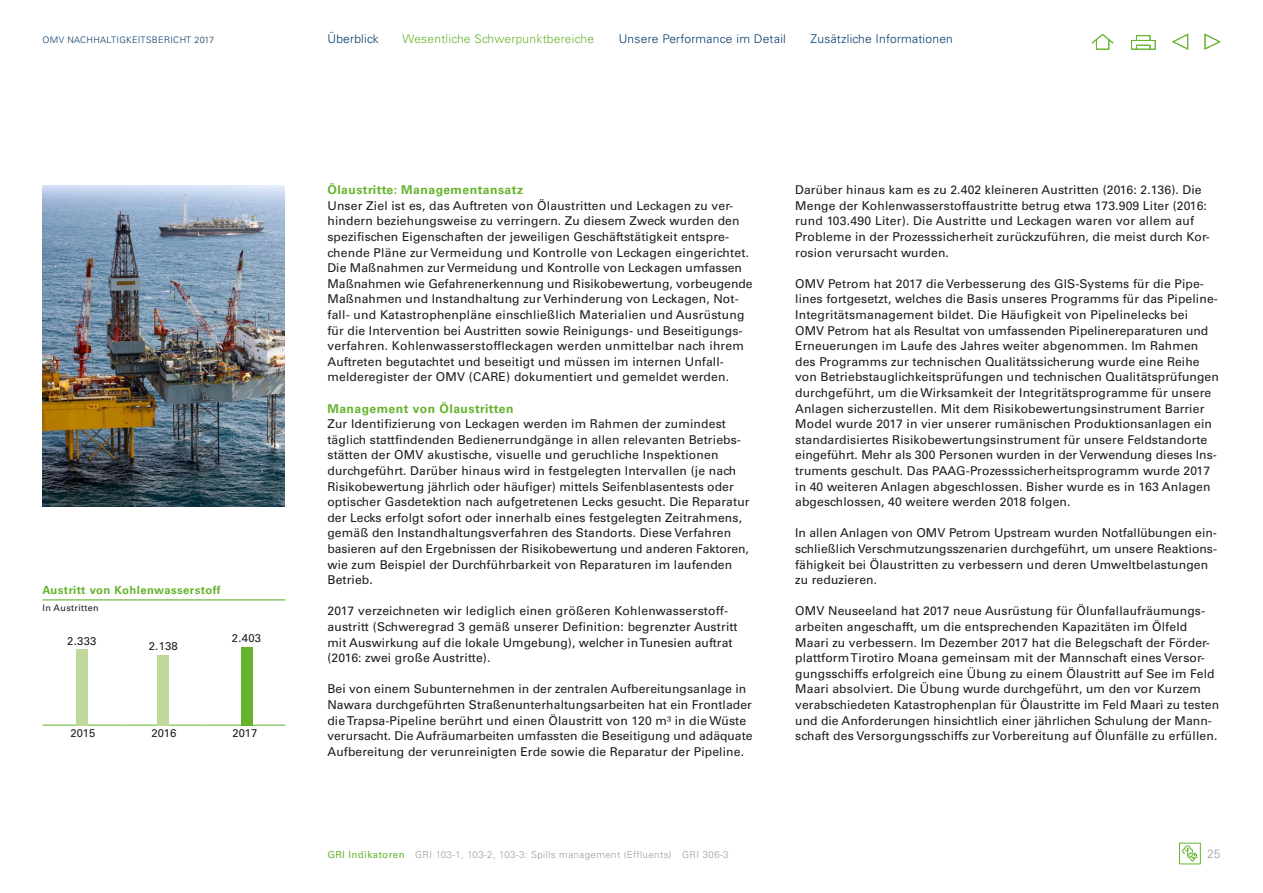
<style>
.page{position:relative;width:1263px;height:893px;background:#fff}
.page>*{position:absolute;margin:0;border:0;box-sizing:border-box;transform-origin:0 0}
.t1{font:12.15px/15.6px "Univers LT Std";letter-spacing:.01em;color:#1d1d1b}
.t2{font:700 12.15px "Univers LT Std";letter-spacing:.04em;color:#66b32e}
.t3{font:300 12px "Univers LT Std";letter-spacing:.02em;color:#00396a}
.t4{font:300 12px "Univers LT Std";letter-spacing:.02em;color:#66b32e}
.t5{font:300 12px "Univers LT Std";color:#9d9d9d}
.t6{font:700 11.25px "Univers LT Std";letter-spacing:.04em;color:#66b32e}
.t7{font:11.25px "Univers LT Std";letter-spacing:.025em;color:#1d1d1b}
.t8{font:300 9.75px "Univers LT Std";letter-spacing:.04em;color:#9d9d9d}
.t9{font:300 9px "Univers LT Std";letter-spacing:.04em;color:#00396a}
.t10{font:9px "Univers LT Std";letter-spacing:.04em;color:#1d1d1b}
.s1{font-weight:400;color:#66b32e}
</style>
<div class="page">
<svg style="left:1091px;top:33px;width:23px;height:11px"></svg>
<div style="left:1131px;top:40px;width:24px;height:10px;border:1px solid #66b32e"></div>
<div style="left:1136px;top:45px;width:14px;height:5px;border:1px solid #66b32e"></div>
<div style="left:1136px;top:35px;width:14px;height:6px;border:1px solid #66b32e"></div>
<div style="left:1096px;top:39px;width:13px;height:11px;border:1px solid #66b32e"></div>
<svg style="left:1204px;top:33px;width:16px;height:17px"></svg>
<svg style="left:1172px;top:33px;width:16px;height:17px"></svg>
<img style="left:43px;top:185px;width:242px;height:321px">
<svg style="left:1182px;top:845px;width:16px;height:17px"></svg>
<hr style="left:43px;top:599px;width:80px;height:1px;background:#66b32e">
<hr style="left:123px;top:599px;width:81px;height:1px;background:#66b32e">
<hr style="left:204px;top:599px;width:81px;height:1px;background:#66b32e">
<hr style="left:43px;top:725px;width:80px;height:1px;background:#66b32e">
<hr style="left:123px;top:725px;width:81px;height:1px;background:#66b32e">
<hr style="left:204px;top:725px;width:81px;height:1px;background:#66b32e">
<div style="left:76px;top:649px;width:12px;height:76px;background:#bed99b"></div>
<div style="left:157px;top:655px;width:12px;height:70px;background:#bed99b"></div>
<div style="left:241px;top:647px;width:12px;height:78px;background:#66b32e"></div>
<p class="t9" style="left:43px;top:34px;width:173px">OMV NACHHALTIGKEITSBERICHT 2017</p>
<p class="t6" style="left:43px;top:584px;width:179px">Austritt von Kohlenwasserstoff</p>
<p class="t10" style="left:43px;top:602px;width:58px">In Austritten</p>
<p class="t7" style="left:67px;top:634px;width:31px">2.333</p>
<p class="t7" style="left:149px;top:640px;width:31px">2.138</p>
<p class="t7" style="left:232px;top:631px;width:31px">2.403</p>
<p class="t7" style="left:70px;top:726px;width:27px">2015</p>
<p class="t7" style="left:151px;top:726px;width:27px">2016</p>
<p class="t7" style="left:232px;top:726px;width:27px">2017</p>
<p class="t3" style="left:327px;top:31px;width:53px">Überblick</p>
<p class="t4" style="left:403px;top:31px;width:193px">Wesentliche Schwerpunktbereiche</p>
<p class="t3" style="left:619px;top:31px;width:169px">Unsere Performance im Detail</p>
<p class="t3" style="left:811px;top:31px;width:144px">Zusätzliche Informationen</p>
<p class="t2" style="left:327px;top:183px;width:197px">Ölaustritte: Managementansatz</p>
<p class="t1" style="left:327px;top:198px;width:427px">Unser Ziel ist es, das Auftreten von Ölaustritten und Leckagen zu ver&shy;hindern beziehungsweise zu verringern. Zu diesem Zweck wurden den spezifischen Eigenschaften der jeweiligen Geschäftstätigkeit entspre&shy;chende Pläne zur Vermeidung und Kontrolle von Leckagen eingerichtet.<br>Die Maßnahmen zur Vermeidung und Kontrolle von Leckagen umfassen Maßnahmen wie Gefahrenerkennung und Risikobewertung, vorbeugende Maßnahmen und Instandhaltung zur Verhinderung von Leckagen, Not&shy;fall- und Katastrophenpläne einschließlich Materialien und Ausrüstung für die Intervention bei Austritten sowie Reinigungs- und Beseitigungs&shy;verfahren. Kohlenwasserstoffleckagen werden unmittelbar nach ihrem Auftreten begutachtet und beseitigt und müssen im internen Unfall&shy;melderegister der OMV (CARE) dokumentiert und gemeldet werden.</p>
<p class="t2" style="left:327px;top:401px;width:187px">Management von Ölaustritten</p>
<p class="t1" style="left:327px;top:416px;width:424px">Zur Identifizierung von Leckagen werden im Rahmen der zumindest täglich stattfindenden Bedienerrundgänge in allen relevanten Betriebs&shy;stätten der OMV akustische, visuelle und geruchliche Inspektionen durchgeführt. Darüber hinaus wird in festgelegten Intervallen (je nach Risikobewertung jährlich oder häufiger) mittels Seifenblasentests oder optischer Gasdetektion nach aufgetretenen Lecks gesucht. Die Reparatur der Lecks erfolgt sofort oder innerhalb eines festgelegten Zeitrahmens, gemäß den Instandhaltungsverfahren des Standorts. Diese Verfahren basieren auf den Ergebnissen der Risikobewertung und anderen Faktoren, wie zum Beispiel der Durchführbarkeit von Reparaturen im laufenden Betrieb.</p>
<p class="t1" style="left:327px;top:603px;width:412px">2017 verzeichneten wir lediglich einen größeren Kohlenwasserstoff&shy;austritt (Schweregrad 3 gemäß unserer Definition: begrenzter Austritt mit Auswirkung auf die lokale Umgebung), welcher in Tunesien auftrat (2016: zwei große Austritte).</p>
<p class="t1" style="left:327px;top:681px;width:427px">Bei von einem Subunternehmen in der zentralen Aufbereitungsanlage in Nawara durchgeführten Straßenunterhaltungsarbeiten hat ein Frontlader die Trapsa-Pipeline berührt und einen Ölaustritt von 120 m³ in die Wüste verursacht. Die Aufräumarbeiten umfassten die Beseitigung und adäquate Aufbereitung der verunreinigten Erde sowie die Reparatur der Pipeline.</p>
<p class="t8" style="left:327px;top:848px;width:403px"><span class="s1">GRI Indikatoren</span> GRI 103-1, 103-2, 103-3: Spills management (Effluents) GRI 306-3</p>
<p class="t1" style="left:795px;top:182px;width:416px">Darüber hinaus kam es zu 2.402 kleineren Austritten (2016: 2.136). Die Menge der Kohlenwasserstoffaustritte betrug etwa 173.909 Liter (2016: rund 103.490 Liter). Die Austritte und Leckagen waren vor allem auf Probleme in der Prozesssicherheit zurückzuführen, die meist durch Kor&shy;rosion verursacht wurden.</p>
<p class="t1" style="left:795px;top:276px;width:425px">OMV Petrom hat 2017 die Verbesserung des GIS-Systems für die Pipe&shy;lines fortgesetzt, welches die Basis unseres Programms für das Pipeline-Integritätsmanagement bildet. Die Häufigkeit von Pipelinelecks bei OMV Petrom hat als Resultat von umfassenden Pipelinereparaturen und Erneuerungen im Laufe des Jahres weiter abgenommen. Im Rahmen des Programms zur technischen Qualitätssicherung wurde eine Reihe von Betriebstauglichkeitsprüfungen und technischen Qualitätsprüfungen durchgeführt, um die Wirksamkeit der Integritätsprogramme für unsere Anlagen sicherzustellen. Mit dem Risikobewertungsinstrument Barrier Model wurde 2017 in vier unserer rumänischen Produktionsanlagen ein standardisiertes Risikobewertungsinstrument für unsere Feldstandorte eingeführt. Mehr als 300 Personen wurden in der Verwendung dieses Ins&shy;truments geschult. Das PAAG-Prozesssicherheitsprogramm wurde 2017 in 40 weiteren Anlagen abgeschlossen. Bisher wurde es in 163 Anlagen abgeschlossen, 40 weitere werden 2018 folgen.</p>
<p class="t1" style="left:795px;top:525px;width:422px">In allen Anlagen von OMV Petrom Upstream wurden Notfallübungen ein&shy;schließlich Verschmutzungsszenarien durchgeführt, um unsere Reaktions&shy;fähigkeit bei Ölaustritten zu verbessern und deren Umweltbelastungen zu reduzieren.</p>
<p class="t1" style="left:795px;top:603px;width:425px">OMV Neuseeland hat 2017 neue Ausrüstung für Ölunfallaufräumungs&shy;arbeiten angeschafft, um die entsprechenden Kapazitäten im Ölfeld Maari zu verbessern. Im Dezember 2017 hat die Belegschaft der Förder&shy;plattform Tirotiro Moana gemeinsam mit der Mannschaft eines Versor&shy;gungsschiffs erfolgreich eine Übung zu einem Ölaustritt auf See im Feld Maari absolviert. Die Übung wurde durchgeführt, um den vor Kurzem verabschiedeten Katastrophenplan für Ölaustritte im Feld Maari zu testen und die Anforderungen hinsichtlich einer jährlichen Schulung der Mann&shy;schaft des Versorgungsschiffs zur Vorbereitung auf Ölunfälle zu erfüllen.</p>
<p class="t5" style="left:1207px;top:846px;width:15px">25</p>
</div>
